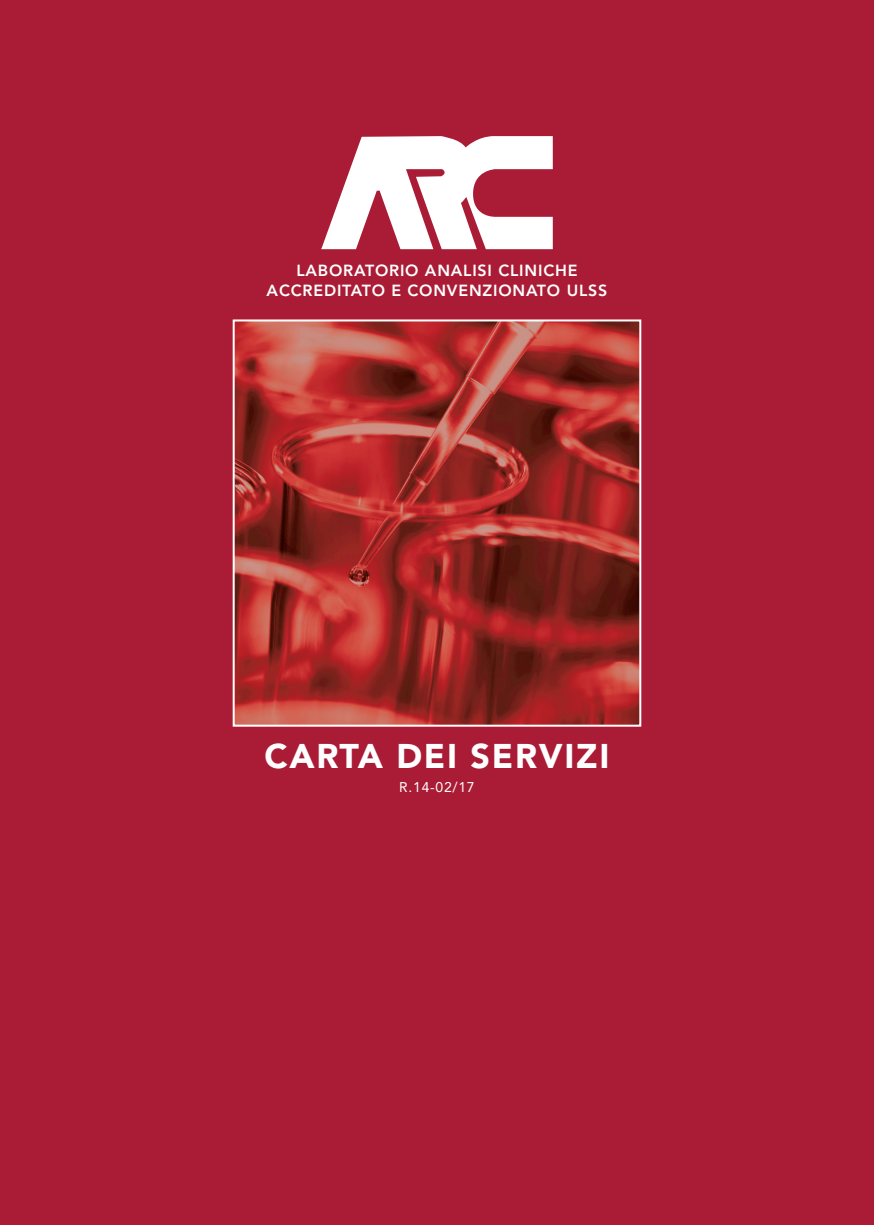
<style>
.page{position:relative;width:874px;height:1225px;background:#fff}
.page>*{position:absolute;margin:0;border:0;box-sizing:border-box;transform-origin:0 0}
.t1{font:900 34px "Avenir LT Std";letter-spacing:.05em;color:#fff}
.t2{font:800 16px/20px "Avenir LT Std";letter-spacing:.05em;color:#fff;text-align:center}
.t3{font:14px "Avenir LT Std";color:#fff}
</style>
<div class="page">
<div style="left:0;top:0;width:873px;height:1225px;background:#aa1c35"></div>
<svg style="left:321px;top:136px;width:231px;height:113px"></svg>
<img style="left:235px;top:322px;width:403px;height:401px">
<div style="left:232px;top:319px;width:409px;height:407px;border:2px solid #fff"></div>
<p class="t2" style="left:266px;top:260px;width:342px">LABORATORIO ANALISI CLINICHE<br>ACCREDITATO E CONVENZIONATO ULSS</p>
<h1 class="t1" style="left:264px;top:736px;width:346px">CARTA DEI SERVIZI</h1>
<p class="t3" style="left:399px;top:779px;width:77px">R.14-02/17</p>
</div>
